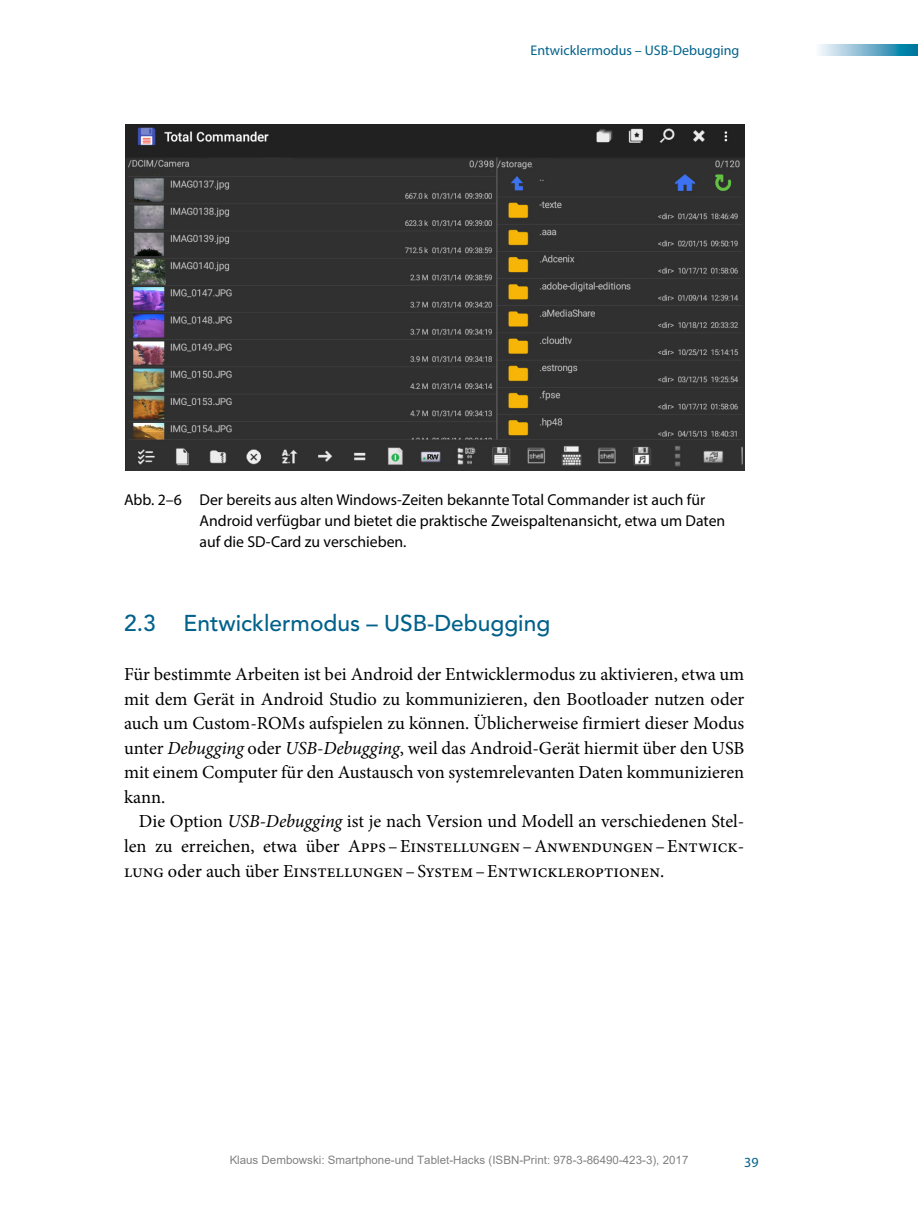
<style>
.page{position:relative;width:918px;height:1216px;background:#fff}
.page>*{position:absolute;margin:0;border:0;box-sizing:border-box;transform-origin:0 0}
.t1{font:500 22.75px "Avenir LT Pro";color:#00618a}
.Fließtext_ohne_Einzu{font:18.38px/24.5px "Minion Pro";color:#000;text-align:justify}
.Fließtext_mit_Einzug{font:18.38px/24.5px "Minion Pro";color:#000;text-align:justify}
.t2{font:15.75px/21px "Myriad Pro";color:#000}
.t3{font:14px "Myriad Pro";color:#00618a}
.t4{font:11.55px "Arial";color:rgb(0 0 0/.5)}
.s1{font-style:italic}
</style>
<div class="page">
<svg style="left:818px;top:45px;width:100px;height:10px"></svg>
<img style="left:125px;top:125px;width:619px;height:345px">
<p class="t3" style="left:530px;top:42px;width:210px">Entwicklermodus – USB-Debugging</p>
<p class="t2" style="left:199px;top:488px;width:527px;text-indent:-75px">Abb. 2–6 Der bereits aus alten Windows-Zeiten bekannte Total Commander ist auch für<br>Android verfügbar und bietet die praktische Zweispaltenansicht, etwa um Daten auf die SD-Card zu verschieben.</p>
<p class="t1" style="left:124px;top:610px;width:428px">2.3 Entwicklermodus – USB-Debugging</p>
<p class="Fließtext_ohne_Einzu" style="left:124px;top:662px;width:622px">Für bestimmte Arbeiten ist bei Android der Entwicklermodus zu aktivieren, etwa um mit dem Gerät in Android Studio zu kommunizieren, den Bootloader nutzen oder auch um Custom-ROMs aufspielen zu können. Üblicherweise firmiert dieser Modus unter <span class="s1">Debugging</span> oder <span class="s1">USB-Debugging</span>, weil das Android-Gerät hiermit über den USB mit einem Computer für den Austausch von systemrelevanten Daten kommunizieren kann.</p>
<p class="Fließtext_mit_Einzug" style="left:124px;top:809px;width:622px;text-indent:15px">Die Option <span class="s1">USB-Debugging</span> ist je nach Version und Modell an verschiedenen Stel&shy;len zu erreichen, etwa über Apps–Einstellungen–Anwendungen–Entwick&shy;lung oder auch über Einstellungen–System–Entwickleroptionen.</p>
<p class="t4" style="left:229px;top:1151px;width:460px">Klaus Dembowski: Smartphone-und Tablet-Hacks (ISBN-Print: 978-3-86490-423-3), 2017</p>
<p class="t3" style="left:744px;top:1153px;width:16px">39</p>
</div>
